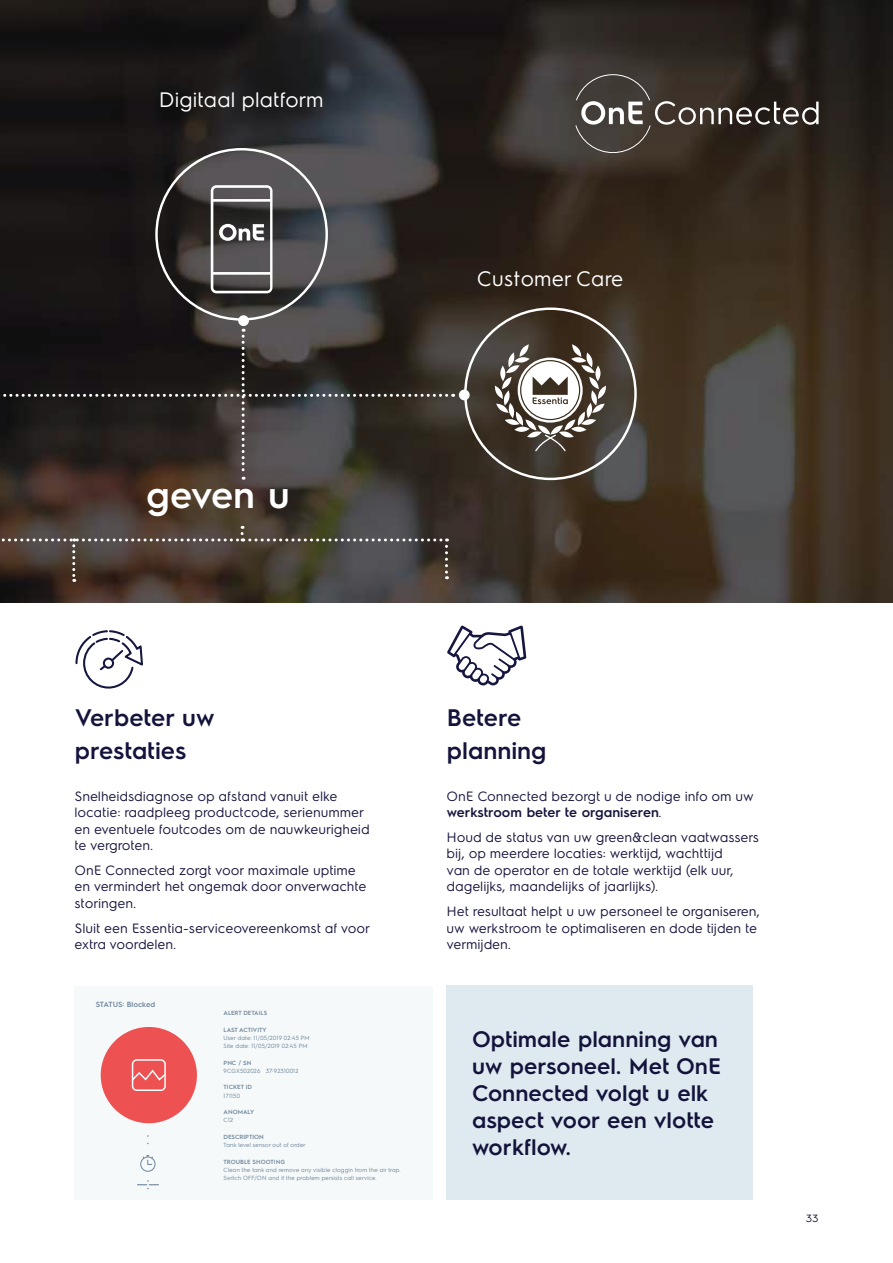
<style>
.page{position:relative;width:893px;height:1263px;background:#fff}
.page>*{position:absolute;margin:0;border:0;box-sizing:border-box;transform-origin:0 0}
.t1{font:600 37.5px "Electrolux Sans";letter-spacing:-.015em;color:#fff}
.t2{font:600 24px/33px "Electrolux Sans";color:#14133b}
.t3{font:600 22.5px/27px "Electrolux Sans";color:#14133b}
.t4{font:21px "Electrolux Sans";color:#fff}
.t5{font:13.5px/16.5px "Electrolux Sans";color:#14133b}
.t6{font:10.5px "Electrolux Sans";color:#14133b}
.t7{font:600 7.5px "Electrolux Sans";color:#6f869b}
.t8{font:6px/8.2px "Electrolux Sans";color:#6f869b}
.t9{font:600 6px "Electrolux Sans";color:#6f869b}
.s1{font-weight:600}
</style>
<div class="page">
<svg style="left:0;top:0;width:893px;height:602px;background:#342d28"></svg>
<div style="left:446px;top:985px;width:307px;height:215px;background:#deeaf0"></div>
<svg style="left:75px;top:630px;width:68px;height:59px"></svg>
<svg style="left:447px;top:625px;width:79px;height:60px"></svg>
<svg style="left:0;top:526px;width:448px;height:56px;background:#4d433c"></svg>
<svg style="left:211px;top:185px;width:61px;height:108px"></svg>
<div style="left:238px;top:315px;width:11px;height:11px;background:#fff;border-radius:50%"></div>
<svg style="left:494px;top:344px;width:112px;height:107px"></svg>
<div style="left:459px;top:390px;width:11px;height:10px;background:#fff;border-radius:50%"></div>
<svg style="left:0;top:329px;width:447px;height:151px;background:#2f2a28"></svg>
<div style="left:74px;top:985px;width:359px;height:214px;background:#f5f9f9"></div>
<div style="left:101px;top:1027px;width:96px;height:96px;background:#ed5152;border-radius:50%"></div>
<div style="left:132px;top:1059px;width:34px;height:32px;border:2px solid #fff;border-radius:4px"></div>
<svg style="left:131px;top:1068px;width:35px;height:14px"></svg>
<svg style="left:137px;top:1180px;width:22px;height:9px"></svg>
<div style="left:140px;top:1157px;width:15px;height:14px;border:1px solid #6f869b;border-radius:50%"></div>
<svg style="left:142px;top:1155px;width:11px;height:10px"></svg>
<svg style="left:576px;top:74px;width:243px;height:79px;background:#48413a"></svg>
<h3 class="t4" style="left:159px;top:85px;width:167px">Digitaal platform</h3>
<h3 class="t4" style="left:477px;top:263px;width:148px">Customer Care</h3>
<h1 class="t1" style="left:146px;top:469px;width:145px">geven u</h1>
<h2 class="t2" style="left:75px;top:700px;width:141px">Verbeter uw prestaties</h2>
<p class="t5" style="left:75px;top:787px;width:297px">Snelheidsdiagnose op afstand vanuit elke locatie: raadpleeg productcode, serienummer en eventuele foutcodes om de nauwkeurigheid te vergroten.</p>
<p class="t5" style="left:75px;top:861px;width:294px">OnE Connected zorgt voor maximale uptime en vermindert het ongemak door onverwachte storingen.</p>
<p class="t5" style="left:75px;top:919px;width:297px">Sluit een Essentia-serviceovereenkomst af voor extra voordelen.</p>
<p class="t7" style="left:96px;top:999px;width:61px">STATUS: Blocked</p>
<p class="t9" style="left:224px;top:1009px;width:45px">ALERT DETAILS</p>
<p class="t9" style="left:224px;top:1025px;width:45px">LAST ACTIVITY</p>
<p class="t8" style="left:224px;top:1033px;width:88px">User date: 11/05/2019 02:45 PM<br>Site date: 11/05/2019 02:45 PM</p>
<p class="t9" style="left:224px;top:1058px;width:29px">PNC / SN</p>
<p class="t8" style="left:224px;top:1066px;width:76px">9CGX502026 37:92310012</p>
<p class="t9" style="left:224px;top:1083px;width:30px">TICKET ID</p>
<p class="t8" style="left:224px;top:1091px;width:18px">171150</p>
<p class="t9" style="left:224px;top:1108px;width:32px">ANOMALY</p>
<p class="t8" style="left:224px;top:1116px;width:11px">C12</p>
<p class="t9" style="left:224px;top:1132px;width:42px">DESCRIPTION</p>
<p class="t8" style="left:224px;top:1140px;width:84px">Tank level sensor out of order</p>
<p class="t9" style="left:224px;top:1157px;width:63px">TROUBLE SHOOTING</p>
<p class="t8" style="left:224px;top:1165px;width:179px">Clean the tank and remove any visible cloggin from the air trap.<br>Switch OFF/ON and if the problem persists call service.</p>
<h2 class="t2" style="left:447px;top:700px;width:101px">Betere planning</h2>
<p class="t5" style="left:447px;top:787px;width:309px">OnE Connected bezorgt u de nodige info om uw <span class="s1">werkstroom beter te organiseren</span>.</p>
<p class="t5" style="left:447px;top:828px;width:314px">Houd de status van uw green&amp;clean vaatwassers bij, op meerdere locaties: werktijd, wachttijd<br>van de operator en de totale werktijd (elk uur, dagelijks, maandelijks of jaarlijks).</p>
<p class="t5" style="left:447px;top:902px;width:315px">Het resultaat helpt u uw personeel te organiseren, uw werkstroom te optimaliseren en dode tijden te vermijden.</p>
<h3 class="t3" style="left:472px;top:1024px;width:251px">Optimale planning van uw personeel. Met OnE<br>Connected volgt u elk aspect voor een vlotte workflow.</h3>
<p class="t6" style="left:806px;top:1210px;width:14px">33</p>
</div>
